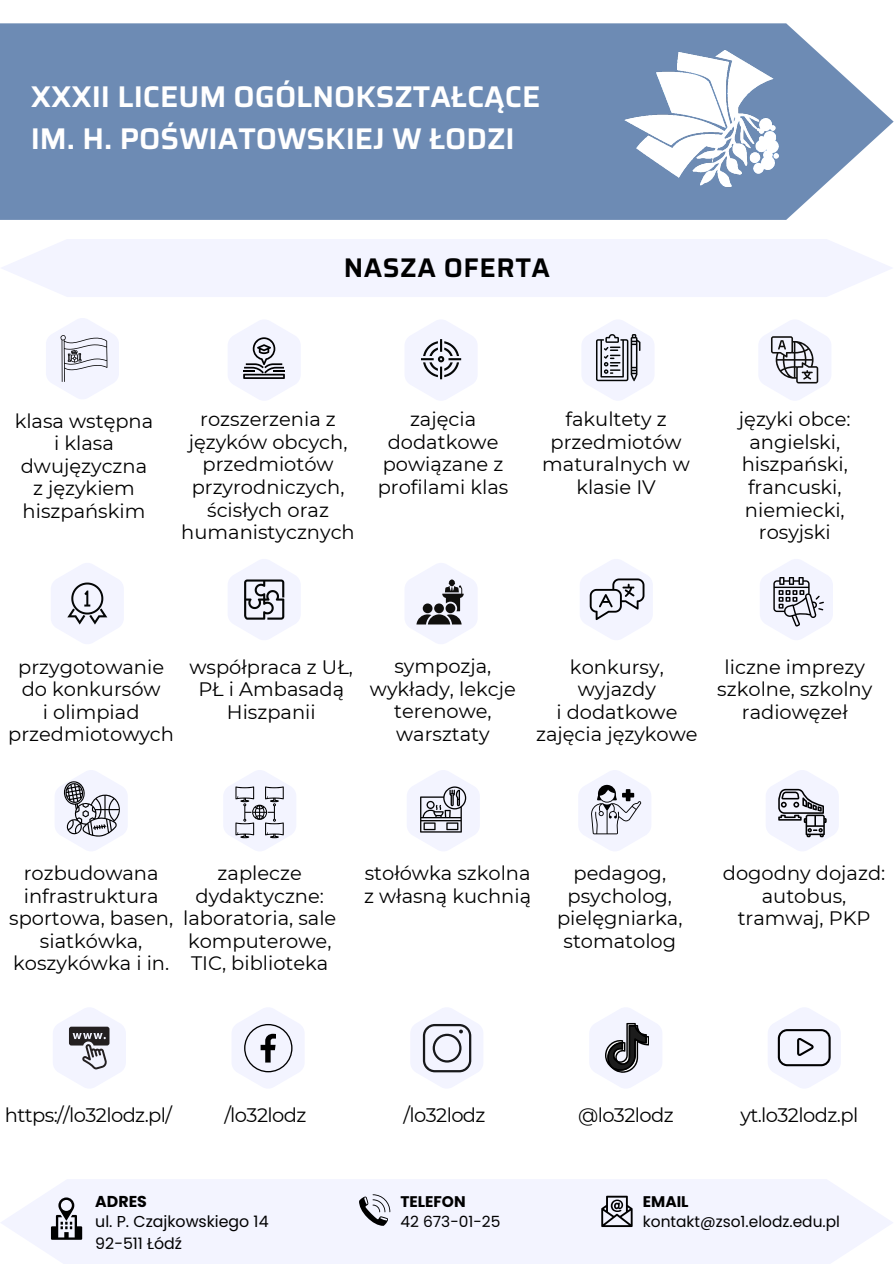
<style>
.page{position:relative;width:894px;height:1264px;background:#fff}
.page>*{position:absolute;margin:0;border:0;box-sizing:border-box;transform-origin:0 0}
.t1{font:600 30px/41.7px "Saira";color:#fff}
.t2{font:600 27px "Saira";letter-spacing:.02em;color:#000}
.t3{font:19.5px/22.5px "Montserrat";color:#000;text-align:center}
.t4{font:19.5px "Montserrat";letter-spacing:-.03em;color:#000}
.t5{font:15.75px "Poppins";color:#000}
.t6{font:700 15.75px "Poppins";color:#000}
.t7{font:15.45px "Poppins";color:#000}
.t8{font:700 15.45px "Poppins";color:#000}
</style>
<div class="page">
<svg style="left:46px;top:318px;width:73px;height:81px"></svg>
<svg style="left:405px;top:320px;width:72px;height:80px"></svg>
<svg style="left:228px;top:320px;width:72px;height:80px"></svg>
<svg style="left:759px;top:320px;width:72px;height:80px"></svg>
<svg style="left:582px;top:320px;width:72px;height:80px"></svg>
<svg style="left:2px;top:239px;width:890px;height:58px;fill:#f3f4ff"></svg>
<svg style="left:55px;top:770px;width:72px;height:81px"></svg>
<svg style="left:224px;top:770px;width:72px;height:81px"></svg>
<svg style="left:579px;top:770px;width:72px;height:81px"></svg>
<svg style="left:766px;top:770px;width:72px;height:81px"></svg>
<svg style="left:407px;top:770px;width:72px;height:81px"></svg>
<svg style="left:1px;top:1179px;width:892px;height:84px;fill:#f3f4ff"></svg>
<svg style="left:51px;top:1197px;width:31px;height:42px"></svg>
<svg style="left:359px;top:1194px;width:31px;height:31px"></svg>
<svg style="left:601px;top:1195px;width:31px;height:31px"></svg>
<svg style="left:0;top:23px;width:893px;height:197px;background:#7793b9"></svg>
<img style="left:624px;top:41px;width:154px;height:154px">
<svg style="left:53px;top:1008px;width:73px;height:80px"></svg>
<svg style="left:232px;top:1008px;width:72px;height:80px"></svg>
<svg style="left:411px;top:1008px;width:72px;height:80px"></svg>
<svg style="left:590px;top:1008px;width:72px;height:80px"></svg>
<svg style="left:768px;top:1008px;width:72px;height:80px"></svg>
<svg style="left:51px;top:563px;width:73px;height:81px"></svg>
<svg style="left:228px;top:559px;width:72px;height:81px"></svg>
<svg style="left:405px;top:563px;width:72px;height:81px"></svg>
<svg style="left:580px;top:559px;width:72px;height:81px"></svg>
<svg style="left:760px;top:559px;width:72px;height:81px"></svg>
<h2 class="t1" style="left:31px;top:76px;width:511px">XXXII LICEUM OGÓLNOKSZTAŁCĄCE<br>IM. H. POŚWIATOWSKIEJ W ŁODZI</h2>
<h2 class="t2" style="left:344px;top:246px;width:208px">NASZA OFERTA</h2>
<h1 class="t3" style="left:15px;top:409px;width:140px">klasa wstępna i klasa dwujęzyczna z językiem hiszpańskim</h1>
<p class="t3" style="left:181px;top:408px;width:175px">rozszerzenia z języków obcych, przedmiotów przyrodniczych, ścisłych oraz humanistycznych</p>
<h1 class="t3" style="left:542px;top:408px;width:149px">fakultety z przedmiotów maturalnych w klasie IV</h1>
<p class="t3" style="left:377px;top:408px;width:132px">zajęcia dodatkowe powiązane z profilami klas</p>
<p class="t3" style="left:738px;top:408px;width:113px">języki obce: angielski, hiszpański, francuski, niemiecki, rosyjski</p>
<p class="t3" style="left:8px;top:655px;width:167px">przygotowanie do konkursów<br>i olimpiad przedmiotowych</p>
<p class="t3" style="left:370px;top:654px;width:147px">sympozja, wykłady, lekcje terenowe, warsztaty</p>
<h2 class="t3" style="left:536px;top:655px;width:163px">konkursy, wyjazdy<br>i dodatkowe zajęcia językowe</h2>
<h2 class="t3" style="left:717px;top:655px;width:156px">liczne imprezy szkolne, szkolny radiowęzeł</h2>
<p class="t3" style="left:189px;top:655px;width:165px">współpraca z UŁ,<br>PŁ i Ambasadą<br>Hiszpanii</p>
<p class="t3" style="left:9px;top:862px;width:165px">rozbudowana infrastruktura sportowa, basen, siatkówka, koszykówka i in.</p>
<p class="t3" style="left:183px;top:862px;width:155px">zaplecze dydaktyczne: laboratoria, sale komputerowe,<br>TIC, biblioteka</p>
<p class="t3" style="left:364px;top:862px;width:168px;text-align:left">stołówka szkolna z własną kuchnią</p>
<h2 class="t3" style="left:557px;top:862px;width:127px">pedagog, psycholog, pielęgniarka, stomatolog</h2>
<h2 class="t3" style="left:722px;top:862px;width:164px">dogodny dojazd: autobus, tramwaj, PKP</h2>
<h2 class="t4" style="left:5px;top:1103px;width:169px">https://lo32lodz.pl/</h2>
<h2 class="t4" style="left:224px;top:1103px;width:84px">/lo32lodz</h2>
<h2 class="t4" style="left:403px;top:1103px;width:84px">/lo32lodz</h2>
<p class="t4" style="left:578px;top:1103px;width:97px">@lo32lodz</p>
<p class="t4" style="left:740px;top:1103px;width:119px">yt.lo32lodz.pl</p>
<h2 class="t6" style="left:95px;top:1190px;width:53px">ADRES</h2>
<h2 class="t5" style="left:95px;top:1210px;width:175px">ul. P. Czajkowskiego 14</h2>
<p class="t5" style="left:95px;top:1232px;width:88px">92-511 Łódź</p>
<p class="t8" style="left:400px;top:1190px;width:67px">TELEFON</p>
<p class="t7" style="left:400px;top:1210px;width:102px">42 673-01-25</p>
<p class="t8" style="left:642px;top:1190px;width:47px">EMAIL</p>
<p class="t7" style="left:642px;top:1210px;width:198px">kontakt@zso1.elodz.edu.pl</p>
</div>
